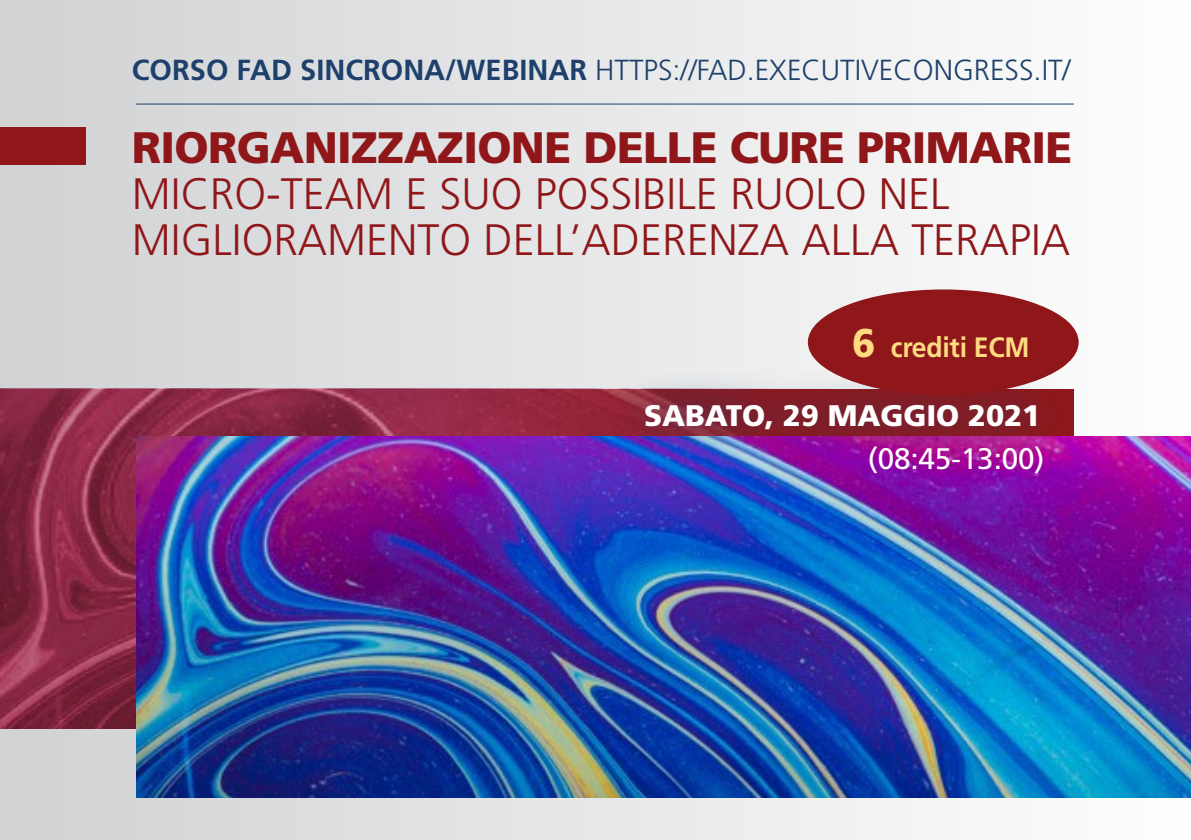
<style>
.page{position:relative;width:1191px;height:840px;background:#fff}
.page>*{position:absolute;margin:0;border:0;box-sizing:border-box;transform-origin:0 0}
.t1{font:300 44px/45.8px "Frutiger";color:#8f171a}
.t2{font:900 44px "Frutiger";letter-spacing:-.015em;color:#8f171a}
.t3{font:900 29.6px "Frutiger";letter-spacing:-.005em;color:#fff}
.t4{font:29.6px "Frutiger";letter-spacing:-.005em;color:#fff}
.t5{font:300 29px "Frutiger";color:#1d416c}
.t6{font:700 28px "Frutiger";letter-spacing:-.01em;color:#feda80;scale:.95 1}
.s1{font-weight:700}
.s2{font-weight:900;font-size:40px}
</style>
<div class="page">
<div style="left:0;top:0;width:1191px;height:839px;background:linear-gradient(to right,#d0d1d3,#fefefe)"></div>
<img style="left:0;top:388px;width:1073px;height:340px">
<img style="left:136px;top:436px;width:1055px;height:361px">
<div style="left:610px;top:368px;width:462px;height:95px;background:#204879;opacity:.77"></div>
<div style="left:0;top:127px;width:85px;height:37px;background:#8f171a"></div>
<div style="left:808px;top:289px;width:270px;height:106px;background:#8f171a;border-radius:50%"></div>
<hr style="left:136px;top:103px;width:937px;height:1px;background:#1d416c">
<p class="t5" style="left:132px;top:53px;width:940px"><span class="s1">CORSO FAD SINCRONA/WEBINAR</span> HTTPS://FAD.EXECUTIVECONGRESS.IT/</p>
<p class="t2" style="left:132px;top:121px;width:942px">RIORGANIZZAZIONE DELLE CURE PRIMARIE</p>
<p class="t1" style="left:132px;top:171px;width:939px">MICRO-TEAM E SUO POSSIBILE RUOLO NEL<br>MIGLIORAMENTO DELL’ADERENZA ALLA TERAPIA</p>
<p class="t6" style="left:852px;top:330px;width:188px"><span class="s2">6</span> crediti ECM</p>
<p class="t3" style="left:644px;top:397px;width:397px">SABATO, 29 MAGGIO 2021</p>
<p class="t4" style="left:868px;top:441px;width:178px">(08:45-13:00)</p>
</div>
